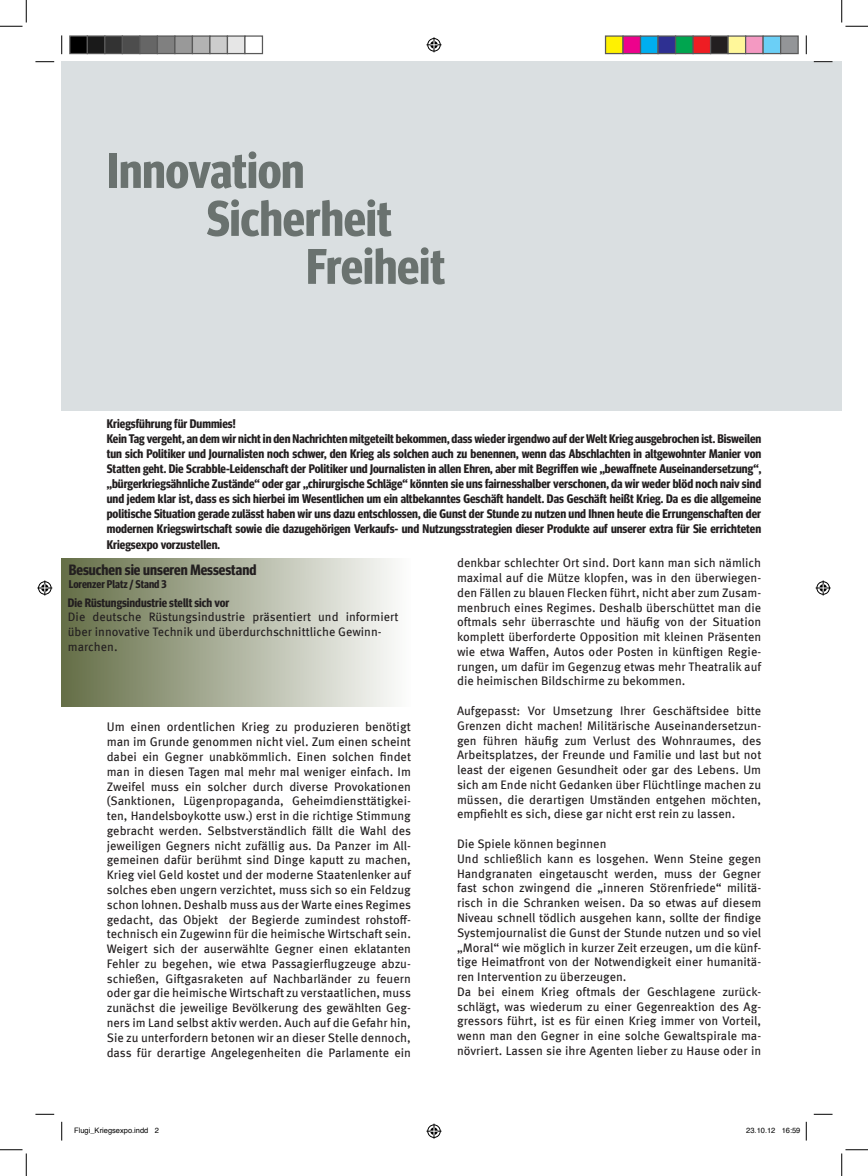
<style>
.page{position:relative;width:868px;height:1176px;background:#fff}
.page>*{position:absolute;margin:0;border:0;box-sizing:border-box;transform-origin:0 0}
.t1{font:700 50px "Meta Headline Cond";color:#6a726f}
.t2{font:700 15px "Meta Headline Cond";color:#231f20}
.t3{font:700 12.5px/15px "Meta Headline Cond";color:#231f20}
.t4{font:12.5px/15px "Meta Offc";color:#231f20}
.t5{font:12.38px/14.8px "Meta Offc";color:#231f20;text-align:justify}
.t6{font:12.25px/14.8px "Meta Offc";color:#231f20}
.t7{font:700 12.25px "Meta Headline Cond";color:#231f20}
.t8{font:700 11.25px "Meta Headline Cond";color:#231f20}
.t9{font:7.5px "Helvetica";color:#000}
</style>
<div class="page">
<div style="left:62px;top:61px;width:779px;height:350px;background:#dadfe1"></div>
<div style="left:62px;top:558px;width:349px;height:149px;background:linear-gradient(to right,#656f47,#fdfdfd)"></div>
<svg style="left:35px;top:61px;width:19px;height:1px"></svg>
<svg style="left:813px;top:61px;width:19px;height:1px"></svg>
<svg style="left:35px;top:1113px;width:19px;height:2px"></svg>
<svg style="left:813px;top:1113px;width:19px;height:2px"></svg>
<svg style="left:61px;top:35px;width:1px;height:19px"></svg>
<svg style="left:61px;top:1122px;width:1px;height:18px"></svg>
<svg style="left:805px;top:35px;width:2px;height:19px"></svg>
<svg style="left:0;top:0;width:27px;height:27px"></svg>
<svg style="left:0;top:1149px;width:27px;height:27px"></svg>
<svg style="left:841px;top:0;width:26px;height:27px"></svg>
<svg style="left:841px;top:1149px;width:26px;height:27px"></svg>
<svg style="left:426px;top:37px;width:15px;height:15px"></svg>
<svg style="left:426px;top:1123px;width:15px;height:15px"></svg>
<svg style="left:37px;top:580px;width:15px;height:15px"></svg>
<svg style="left:815px;top:580px;width:15px;height:15px"></svg>
<div style="left:70px;top:36px;width:17px;height:18px;background:#000"></div>
<div style="left:69px;top:35px;width:19px;height:19px;border:1px solid #595959"></div>
<div style="left:87px;top:36px;width:18px;height:18px;background:#1a1a1a"></div>
<div style="left:87px;top:35px;width:18px;height:19px;border:1px solid #595959"></div>
<div style="left:105px;top:36px;width:17px;height:18px;background:#333"></div>
<div style="left:104px;top:35px;width:19px;height:19px;border:1px solid #595959"></div>
<div style="left:122px;top:36px;width:18px;height:18px;background:#4d4d4d"></div>
<div style="left:122px;top:35px;width:18px;height:19px;border:1px solid #595959"></div>
<div style="left:140px;top:36px;width:17px;height:18px;background:#666"></div>
<div style="left:139px;top:35px;width:19px;height:19px;border:1px solid #595959"></div>
<div style="left:157px;top:36px;width:18px;height:18px;background:#808080"></div>
<div style="left:157px;top:35px;width:18px;height:19px;border:1px solid #595959"></div>
<div style="left:175px;top:36px;width:17px;height:18px;background:#999"></div>
<div style="left:174px;top:35px;width:19px;height:19px;border:1px solid #595959"></div>
<div style="left:192px;top:36px;width:18px;height:18px;background:#b3b3b3"></div>
<div style="left:192px;top:35px;width:18px;height:19px;border:1px solid #595959"></div>
<div style="left:210px;top:36px;width:17px;height:18px;background:#ccc"></div>
<div style="left:209px;top:35px;width:19px;height:19px;border:1px solid #595959"></div>
<div style="left:227px;top:36px;width:18px;height:18px;background:#e6e6e6"></div>
<div style="left:227px;top:35px;width:18px;height:19px;border:1px solid #595959"></div>
<div style="left:244px;top:35px;width:19px;height:19px;border:1px solid #595959"></div>
<div style="left:605px;top:36px;width:18px;height:18px;background:#fff101"></div>
<div style="left:605px;top:35px;width:18px;height:19px;border:1px solid #595959"></div>
<div style="left:623px;top:36px;width:17px;height:18px;background:#ed028c"></div>
<div style="left:622px;top:35px;width:19px;height:19px;border:1px solid #595959"></div>
<div style="left:640px;top:36px;width:18px;height:18px;background:#00aeef"></div>
<div style="left:640px;top:35px;width:18px;height:19px;border:1px solid #595959"></div>
<div style="left:658px;top:36px;width:17px;height:18px;background:#2e3092"></div>
<div style="left:657px;top:35px;width:19px;height:19px;border:1px solid #595959"></div>
<div style="left:675px;top:36px;width:18px;height:18px;background:#00a54f"></div>
<div style="left:675px;top:35px;width:18px;height:19px;border:1px solid #595959"></div>
<div style="left:693px;top:36px;width:17px;height:18px;background:#ee1d23"></div>
<div style="left:692px;top:35px;width:19px;height:19px;border:1px solid #595959"></div>
<div style="left:710px;top:36px;width:18px;height:18px;background:#231f20"></div>
<div style="left:710px;top:35px;width:18px;height:19px;border:1px solid #595959"></div>
<div style="left:728px;top:36px;width:17px;height:18px;background:#fff79a"></div>
<div style="left:727px;top:35px;width:19px;height:19px;border:1px solid #595959"></div>
<div style="left:745px;top:36px;width:18px;height:18px;background:#f499c2"></div>
<div style="left:745px;top:35px;width:18px;height:19px;border:1px solid #595959"></div>
<div style="left:763px;top:36px;width:17px;height:18px;background:#6bcff6"></div>
<div style="left:762px;top:35px;width:19px;height:19px;border:1px solid #595959"></div>
<div style="left:780px;top:36px;width:18px;height:18px;background:#939598"></div>
<div style="left:780px;top:35px;width:18px;height:19px;border:1px solid #595959"></div>
<svg style="left:805px;top:1122px;width:2px;height:18px"></svg>
<h1 class="t1" style="left:107px;top:141px;width:199px">Innovation</h1>
<h1 class="t1" style="left:206px;top:189px;width:187px">Sicherheit</h1>
<h1 class="t1" style="left:306px;top:237px;width:140px">Freiheit</h1>
<p class="t3" style="left:107px;top:416px;width:656px">Kriegsführung für Dummies!<br>Kein Tag vergeht, an dem wir nicht in den Nachrichten mitgeteilt bekommen, dass wieder irgendwo auf der Welt Krieg ausgebrochen ist. Bisweilen tun sich Politiker und Journalisten noch schwer, den Krieg als solchen auch zu benennen, wenn das Abschlachten in altgewohnter Manier von Statten geht. Die Scrabble-Leidenschaft der Politiker und Journalisten in allen Ehren, aber mit Begriffen wie „bewaffnete Auseinandersetzung“, „bürgerkriegsähnliche Zustände“ oder gar „chirurgische Schläge“ könnten sie uns fairnesshalber verschonen, da wir weder blöd noch naiv sind und jedem klar ist, dass es sich hierbei im Wesentlichen um ein altbekanntes Geschäft handelt. Das Geschäft heißt Krieg. Da es die allgemeine politische Situation gerade zulässt haben wir uns dazu entschlossen, die Gunst der Stunde zu nutzen und Ihnen heute die Errungenschaften der modernen Kriegswirtschaft sowie die dazugehörigen Verkaufs- und Nutzungsstrategien dieser Produkte auf unserer extra für Sie errichteten</p>
<p class="t3" style="left:107px;top:537px;width:115px">Kriegsexpo vorzustellen.</p>
<p class="t2" style="left:69px;top:561px;width:189px">Besuchen sie unseren Messestand</p>
<p class="t8" style="left:69px;top:578px;width:99px">Lorenzer Platz / Stand 3</p>
<p class="t7" style="left:68px;top:595px;width:163px">Die Rüstungsindustrie stellt sich vor</p>
<p class="t6" style="left:68px;top:610px;width:332px">Die deutsche Rüstungsindustrie präsentiert und informiert über innovative Technik und überdurchschnittliche Gewinn&shy;marchen.</p>
<p class="t4" style="left:107px;top:720px;width:306px">Um einen ordentlichen Krieg zu produzieren benötigt man im Grunde genommen nicht viel. Zum einen scheint</p>
<p class="t5" style="left:107px;top:749px;width:306px">dabei ein Gegner unabkömmlich. Einen solchen findet man in diesen Tagen mal mehr mal weniger einfach. Im Zweifel muss ein solcher durch diverse Provokationen (Sanktionen, Lügenpropaganda, Geheimdiensttätigkei&shy;ten, Handelsboykotte usw.) erst in die richtige Stimmung gebracht werden. Selbstverständlich fällt die Wahl des jeweiligen Gegners nicht zufällig aus. Da Panzer im All&shy;gemeinen dafür berühmt sind Dinge kaputt zu machen, Krieg viel Geld kostet und der moderne Staatenlenker auf solches eben ungern verzichtet, muss sich so ein Feldzug schon lohnen. Deshalb muss aus der Warte eines Regimes gedacht, das Objekt der Begierde zumindest rohstoff&shy;technisch ein Zugewinn für die heimische Wirtschaft sein.<br>Weigert sich der auserwählte Gegner einen eklatanten Fehler zu begehen, wie etwa Passagierflugzeuge abzu&shy;schießen, Giftgasraketen auf Nachbarländer zu feuern oder gar die heimische Wirtschaft zu verstaatlichen, muss zunächst die jeweilige Bevölkerung des gewählten Geg&shy;ners im Land selbst aktiv werden. Auch auf die Gefahr hin, Sie zu unterfordern betonen wir an dieser Stelle dennoch, dass für derartige Angelegenheiten die Parlamente ein</p>
<p class="t5" style="left:457px;top:556px;width:306px">denkbar schlechter Ort sind. Dort kann man sich nämlich maximal auf die Mütze klopfen, was in den überwiegen&shy;den Fällen zu blauen Flecken führt, nicht aber zum Zusam&shy;menbruch eines Regimes. Deshalb überschüttet man die oftmals sehr überraschte und häufig von der Situation komplett überforderte Opposition mit kleinen Präsenten wie etwa Waffen, Autos oder Posten in künftigen Regie&shy;rungen, um dafür im Gegenzug etwas mehr Theatralik auf die heimischen Bildschirme zu bekommen.</p>
<p class="t5" style="left:457px;top:703px;width:306px">Aufgepasst: Vor Umsetzung Ihrer Geschäftsidee bitte Grenzen dicht machen! Militärische Auseinandersetzun&shy;gen führen häufig zum Verlust des Wohnraumes, des Arbeitsplatzes, der Freunde und Familie und last but not least der eigenen Gesundheit oder gar des Lebens. Um sich am Ende nicht Gedanken über Flüchtlinge machen zu müssen, die derartigen Umständen entgehen möchten, empfiehlt es sich, diese gar nicht erst rein zu lassen.</p>
<p class="t5" style="left:457px;top:836px;width:306px;text-align:left">Die Spiele können beginnen<br>Und schließlich kann es losgehen. Wenn Steine gegen Handgranaten eingetauscht werden, muss der Gegner fast schon zwingend die „inneren Störenfriede“ militä&shy;risch in die Schranken weisen. Da so etwas auf diesem Niveau schnell tödlich ausgehen kann, sollte der findige Systemjournalist die Gunst der Stunde nutzen und so viel „Moral“ wie möglich in kurzer Zeit erzeugen, um die künf&shy;tige Heimatfront von der Notwendigkeit einer humanitä&shy;ren Intervention zu überzeugen.<br>Da bei einem Krieg oftmals der Geschlagene zurück&shy;schlägt, was wiederum zu einer Gegenreaktion des Ag&shy;gressors führt, ist es für einen Krieg immer von Vorteil, wenn man den Gegner in eine solche Gewaltspirale ma&shy;növriert. Lassen sie ihre Agenten lieber zu Hause oder in</p>
<p class="t9" style="left:74px;top:1124px;width:86px">Flugi_Kriegsexpo.indd 2</p>
<p class="t9" style="left:746px;top:1124px;width:56px">23.10.12 16:59</p>
</div>
